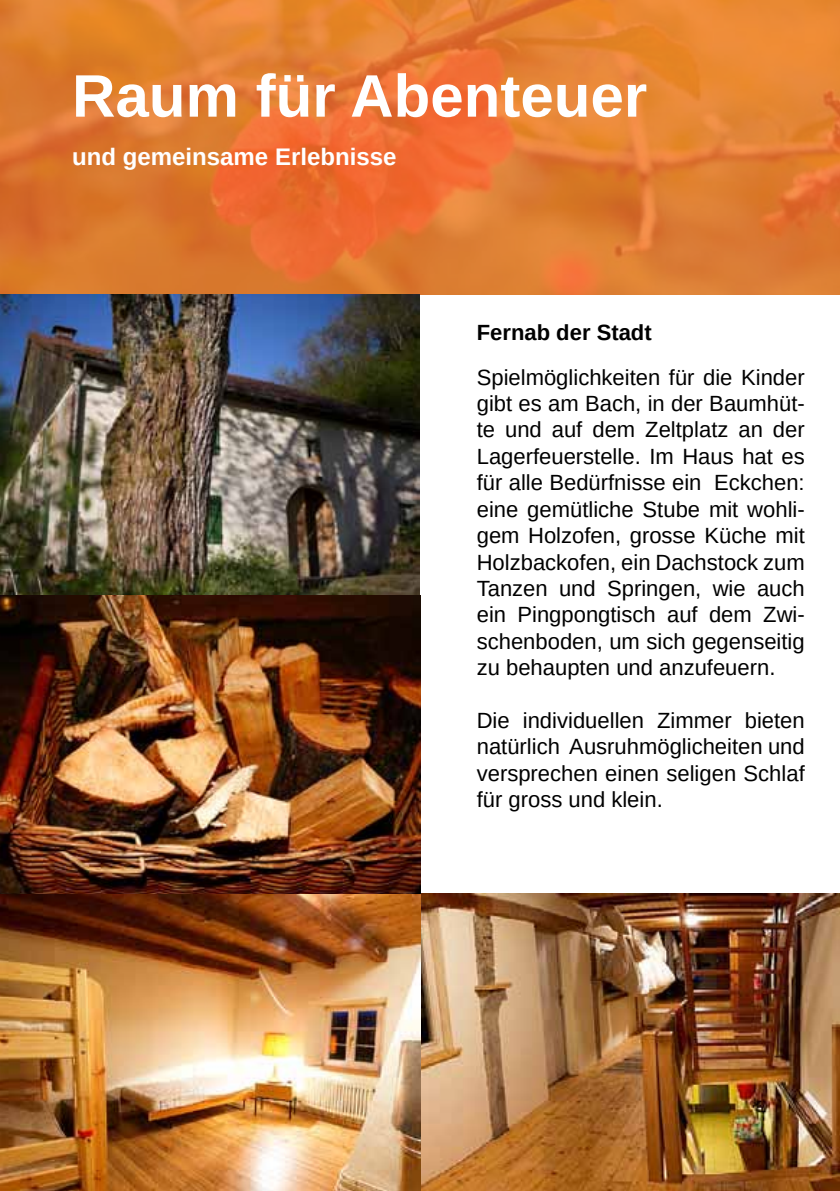
<style>
.page{position:relative;width:840px;height:1191px;background:#fff}
.page>*{position:absolute;margin:0;border:0;box-sizing:border-box;transform-origin:0 0}
.t1{font:700 60px "Arimo";color:#fff}
.t2{font:700 24px "Arimo";color:#fff}
.t3{font:22px/26.4px "Arimo";color:#000;text-align:justify}
.t4{font:700 22px "Arimo";color:#000}
</style>
<div class="page">
<svg style="left:0;top:0;width:839px;height:294px;background:#e37b31"></svg>
<img style="left:0;top:893px;width:839px;height:298px">
<img style="left:0;top:294px;width:420px;height:599px">
<h1 class="t1" style="left:72px;top:55px;width:576px">Raum für Abenteuer</h1>
<p class="t2" style="left:72px;top:140px;width:326px">und gemeinsame Erlebnisse</p>
<p class="t4" style="left:476px;top:317px;width:176px">Fernab der Stadt</p>
<p class="t3" style="left:476px;top:364px;width:329px">Spielmöglichkeiten für die Kinder gibt es am Bach, in der Baumhüt&shy;te und auf dem Zeltplatz an der Lagerfeuerstelle. Im Haus hat es für alle Bedürfnisse ein Eckchen: eine gemütliche Stube mit wohli&shy;gem Holzofen, grosse Küche mit Holzbackofen, ein Dachstock zum Tanzen und Springen, wie auch ein Pingpongtisch auf dem Zwi&shy;schenboden, um sich gegenseitig zu behaupten und anzufeuern.</p>
<p class="t3" style="left:476px;top:707px;width:329px">Die individuellen Zimmer bieten natürlich Ausruhmöglicheiten und versprechen einen seligen Schlaf für gross und klein.</p>
</div>
